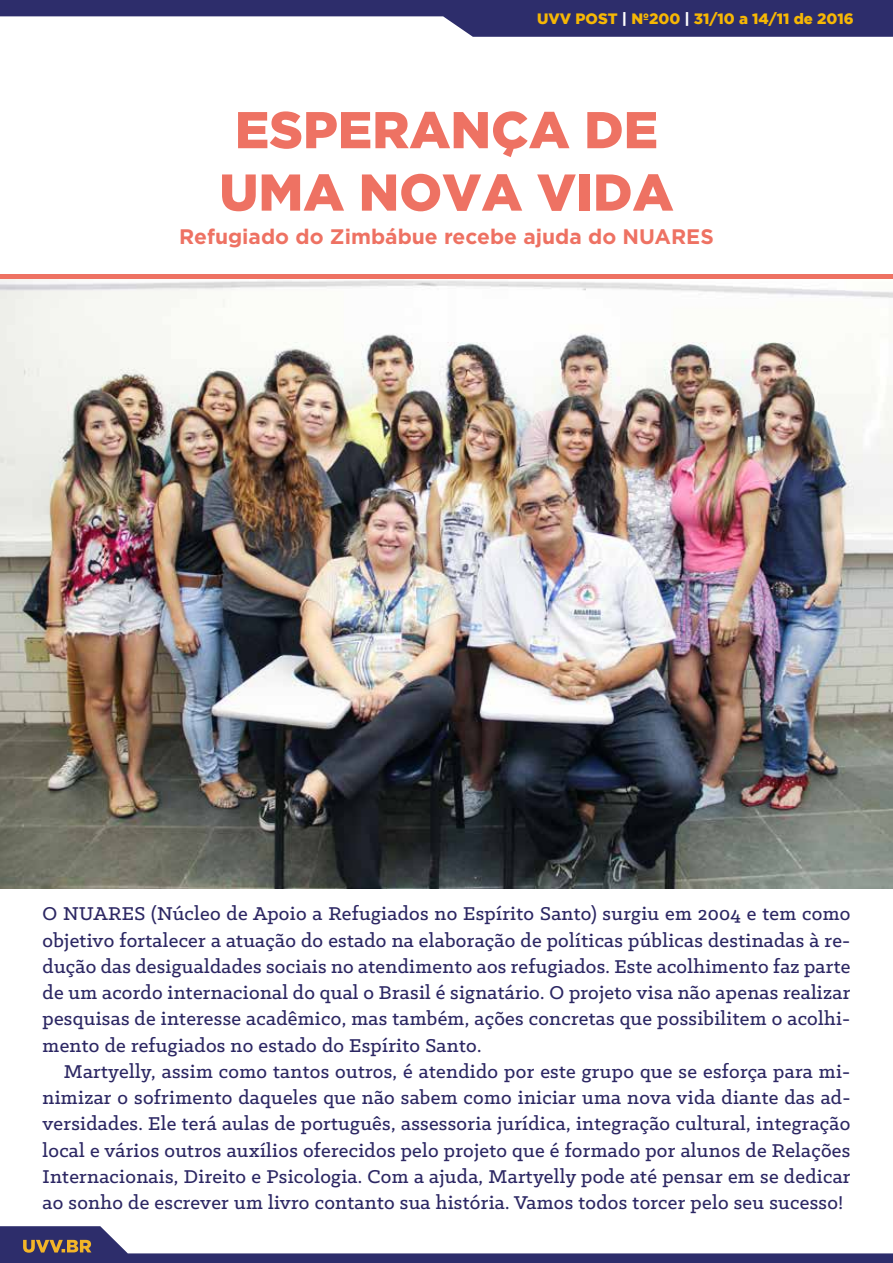
<style>
.page{position:relative;width:893px;height:1263px;background:#fff}
.page>*{position:absolute;margin:0;border:0;box-sizing:border-box;transform-origin:0 0}
.t1{font:900 51.6px/62.4px "Gotham";color:#ee7263;text-align:center}
.t2{font:500 21px/26.2px "Klinic Slab";letter-spacing:.015em;color:#2c2763;text-align:justify}
.t3{font:700 21px "Gotham";color:#ee7263}
.t4{font:900 15px "Gotham";color:#f6b705}
.s1{color:#fff}
</style>
<div class="page">
<svg style="left:0;top:0;width:893px;height:37px"></svg>
<svg style="left:0;top:1226px;width:893px;height:37px"></svg>
<img style="left:0;top:279px;width:893px;height:610px">
<div style="left:0;top:274px;width:893px;height:5px;background:#ee7263"></div>
<p class="t4" style="left:537px;top:10px;width:318px">UVV POST <span class="s1">|</span> Nº200 <span class="s1">|</span> 31/10 a 14/11 de 2016</p>
<h1 class="t1" style="left:219px;top:97px;width:456px">ESPERANÇA DE<br>UMA NOVA VIDA</h1>
<p class="t3" style="left:179px;top:225px;width:536px">Refugiado do Zimbábue recebe ajuda do NUARES</p>
<p class="t2" style="left:43px;top:900px;width:809px">O NUARES (Núcleo de Apoio a Refugiados no Espírito Santo) surgiu em 2004 e tem como objetivo fortalecer a atuação do estado na elaboração de políticas públicas destinadas à re&shy;dução das desigualdades sociais no atendimento aos refugiados. Este acolhimento faz parte de um acordo internacional do qual o Brasil é signatário. O projeto visa não apenas realizar pesquisas de interesse acadêmico, mas também, ações concretas que possibilitem o acolhi&shy;mento de refugiados no estado do Espírito Santo.</p>
<p class="t2" style="left:43px;top:1058px;width:809px;text-indent:21px">Martyelly, assim como tantos outros, é atendido por este grupo que se esforça para mi&shy;nimizar o sofrimento daqueles que não sabem como iniciar uma nova vida diante das ad&shy;versidades. Ele terá aulas de português, assessoria jurídica, integração cultural, integração local e vários outros auxílios oferecidos pelo projeto que é formado por alunos de Relações Internacionais, Direito e Psicologia. Com a ajuda, Martyelly pode até pensar em se dedicar ao sonho de escrever um livro contanto sua história. Vamos todos torcer pelo seu sucesso!</p>
</div>
